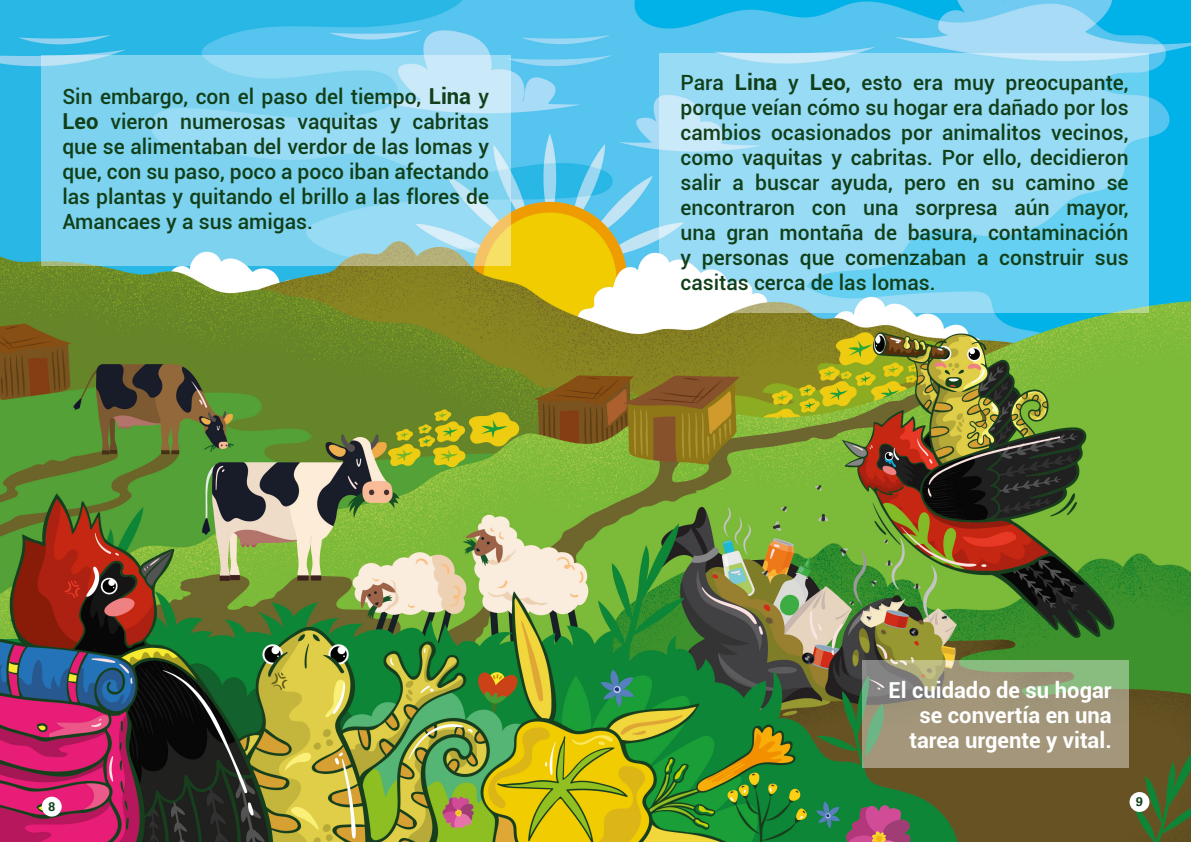
<style>
.page{position:relative;width:1191px;height:842px;background:#fff}
.page>*{position:absolute;margin:0;border:0;box-sizing:border-box;transform-origin:0 0}
.t1{font:700 22px/25px "Roboto";color:#fff;text-align:right}
.t2{font:500 21px/25px "Roboto";color:#113f19;text-align:justify}
.t3{font:700 13px "Amasis MTW1 G";color:#113f19}
.s1{font-weight:700;font-size:22px}
</style>
<div class="page">
<img style="left:0;top:0;width:1191px;height:842px">
<div style="left:42px;top:797px;width:20px;height:20px;background:#fff;border-radius:50%"></div>
<div style="left:1129px;top:792px;width:20px;height:20px;background:#fff;border-radius:50%"></div>
<svg style="left:41px;top:55px;width:469px;height:210px;background:#8ed6ed"></svg>
<svg style="left:659px;top:53px;width:490px;height:259px;background:#93daf4"></svg>
<svg style="left:862px;top:660px;width:266px;height:108px;background:#9b9a7b"></svg>
<p class="t2" style="left:62px;top:84px;width:428px">Sin embargo, con el paso del tiempo, <span class="s1">Lina</span> y <span class="s1">Leo</span> vieron numerosas vaquitas y cabritas que se alimentaban del verdor de las lomas y que, con su paso, poco a poco iban afectando las plantas y quitando el brillo a las flores de Amancaes y a sus amigas.</p>
<p class="t3" style="left:48px;top:799px;width:9px">8</p>
<p class="t2" style="left:680px;top:69px;width:449px">Para <span class="s1">Lina</span> y <span class="s1">Leo</span>, esto era muy preocupante, porque veían cómo su hogar era dañado por los cambios ocasionados por animalitos vecinos, como vaquitas y cabritas. Por ello, decidieron salir a buscar ayuda, pero en su camino se encontraron con una sorpresa aún mayor, una gran montaña de basura, contaminación y personas que comenzaban a construir sus casitas cerca de las lomas.</p>
<p class="t1" style="left:888px;top:676px;width:225px">El cuidado de su hogar se convertía en una tarea urgente y vital.</p>
<p class="t3" style="left:1135px;top:794px;width:9px">9</p>
</div>
